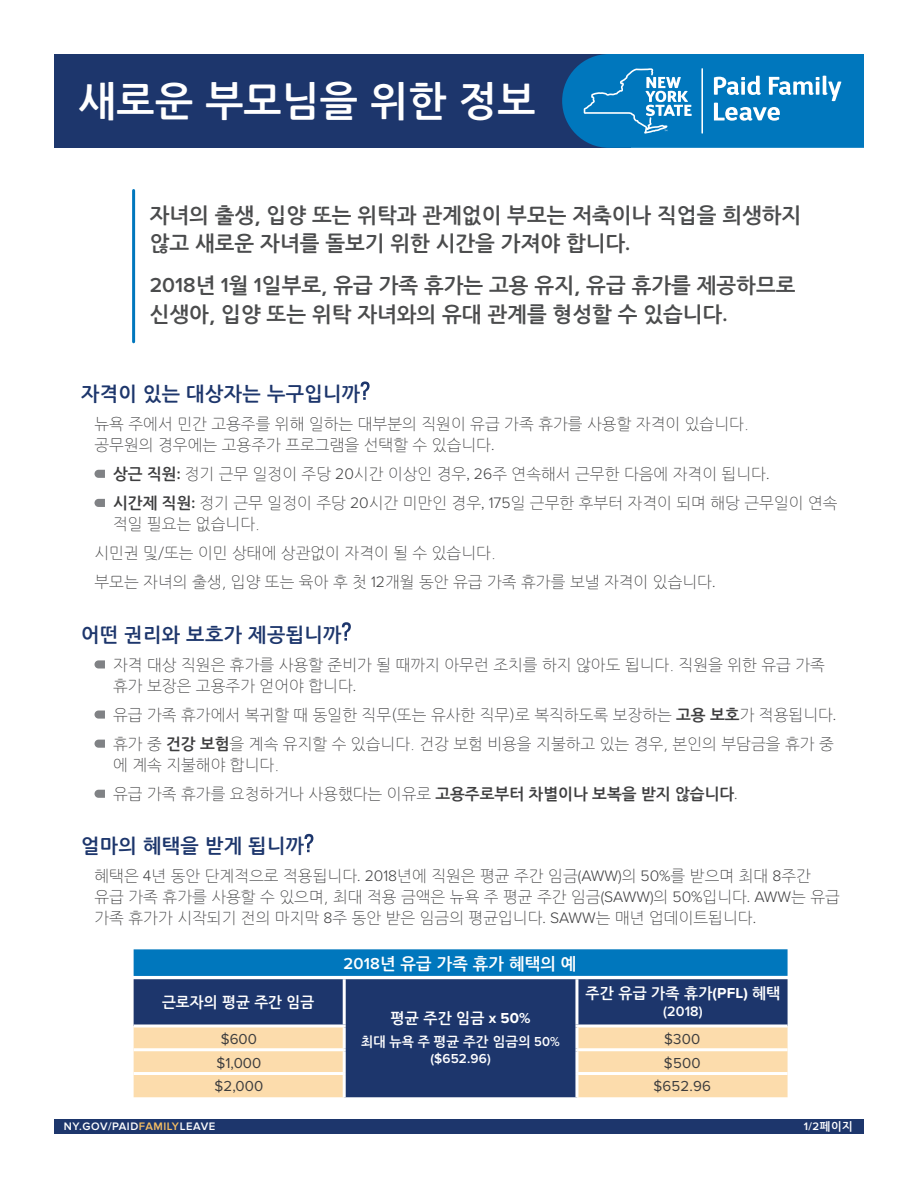
<style>
.page{position:relative;width:918px;height:1188px;background:#fff}
.page>*{position:absolute;margin:0;border:0;box-sizing:border-box;transform-origin:0 0}
.t1{font:40.5px "Nanum Gothic OTF Bold";letter-spacing:.01em;color:#fff}
.t2{font:21px/28.5px "Nanum Gothic OTF Bold";color:#4b4c4d}
.t3{font:19.5px "Nanum Gothic OTF Bold";letter-spacing:.02em;color:#1d366c}
.t4{font:16.5px "Nanum Gothic OTF Bold";letter-spacing:.01em;color:#fff}
.PFL_Body_Copy{font:15.75px/21px "Nanum Gothic OTF Light";color:#3e3e3f}
.t5{font:15px "Nanum Gothic OTF Bold";letter-spacing:.01em;color:#fff}
.t6{font:15px "Proxima Nova";letter-spacing:.01em;color:#3e3e3f}
.t7{font:600 14.25px "Proxima Nova";color:#fff}
.t8{font:13.5px "Nanum Gothic OTF Bold";letter-spacing:.01em;color:#fff;scale:.96 1}
.t9{font:600 13.5px "Proxima Nova";color:#fff}
.t10{font:600 11.25px "Proxima Nova";letter-spacing:.05em;color:#fff}
.s1{font-family:"Proxima Nova";font-weight:600}
.s2{font-family:"Proxima Nova";font-weight:300}
.s3{font-family:"Nanum Gothic OTF Bold"}
.s4{font-family:"Proxima Nova";font-weight:700}
.s5{color:#f9c063}
.s6{font-family:"Nanum Gothic OTF Bold";font-weight:400}
</style>
<div class="page">
<svg style="left:361px;top:381px;width:9px;height:19px"></svg>
<svg style="left:94px;top:470px;width:11px;height:8px"></svg>
<svg style="left:94px;top:499px;width:11px;height:8px"></svg>
<svg style="left:342px;top:622px;width:9px;height:19px"></svg>
<svg style="left:94px;top:660px;width:11px;height:9px"></svg>
<svg style="left:94px;top:711px;width:11px;height:8px"></svg>
<svg style="left:94px;top:740px;width:11px;height:8px"></svg>
<svg style="left:94px;top:790px;width:11px;height:8px"></svg>
<svg style="left:304px;top:834px;width:9px;height:18px"></svg>
<div style="left:54px;top:1119px;width:810px;height:15px;background:#1d366c"></div>
<hr style="left:132px;top:190px;width:3px;height:152px;background:#0077bd">
<div style="left:134px;top:949px;width:654px;height:27px;background:#0077bd"></div>
<div style="left:134px;top:979px;width:654px;height:47px;background:#1d366c"></div>
<svg style="left:134px;top:1026px;width:654px;height:71px;fill:#fcdcac"></svg>
<hr style="left:343px;top:979px;width:3px;height:45px;background:#fff">
<hr style="left:575px;top:979px;width:3px;height:45px;background:#fff">
<svg style="left:134px;top:1024px;width:212px;height:4px"></svg>
<svg style="left:575px;top:1024px;width:213px;height:4px"></svg>
<hr style="left:343px;top:1027px;width:3px;height:21px;background:#fff">
<hr style="left:575px;top:1027px;width:3px;height:21px;background:#fff">
<hr style="left:134px;top:1048px;width:212px;height:3px;background:#fff">
<hr style="left:343px;top:1051px;width:3px;height:21px;background:#fff">
<hr style="left:575px;top:1048px;width:213px;height:3px;background:#fff">
<hr style="left:575px;top:1051px;width:3px;height:21px;background:#fff">
<hr style="left:134px;top:1072px;width:212px;height:3px;background:#fff">
<hr style="left:343px;top:1075px;width:3px;height:22px;background:#fff">
<hr style="left:575px;top:1072px;width:213px;height:3px;background:#fff">
<hr style="left:575px;top:1075px;width:3px;height:22px;background:#fff">
<div style="left:54px;top:54px;width:577px;height:94px;background:#1d366c"></div>
<svg style="left:562px;top:54px;width:302px;height:94px"></svg>
<hr style="left:701px;top:68px;width:2px;height:66px;background:#fff">
<p class="t1" style="left:78px;top:80px;width:459px">새로운 부모님을 위한 정보</p>
<p class="t2" style="left:150px;top:202px;width:653px">자녀의 출생, 입양 또는 위탁과 관계없이 부모는 저축이나 직업을 희생하지 않고 새로운 자녀를 돌보기 위한 시간을 가져야 합니다<span class="s1">.</span></p>
<p class="t2" style="left:150px;top:272px;width:647px"><span class="s1">2018</span>년 <span class="s1">1</span>월 <span class="s1">1</span>일부로, 유급 가족 휴가는 고용 유지, 유급 휴가를 제공하므로 신생아, 입양 또는 위탁 자녀와의 유대 관계를 형성할 수 있습니다<span class="s1">.</span></p>
<p class="t3" style="left:81px;top:383px;width:281px">자격이 있는 대상자는 누구입니까</p>
<p class="PFL_Body_Copy" style="left:94px;top:414px;width:656px">뉴욕 주에서 민간 고용주를 위해 일하는 대부분의 직원이 유급 가족 휴가를 사용할 자격이 있습니다. 공무원의 경우에는 고용주가 프로그램을 선택할 수 있습니다<span class="s2">.</span></p>
<p class="PFL_Body_Copy" style="left:113px;top:464px;width:658px"><span class="s3">상근 직원</span><span class="s1">:</span> 정기 근무 일정이 주당 <span class="s2">20</span>시간 이상인 경우<span class="s2">, 26</span>주 연속해서 근무한 다음에 자격이 됩니다<span class="s2">.</span></p>
<p class="PFL_Body_Copy" style="left:113px;top:493px;width:726px"><span class="s3">시간제 직원</span><span class="s1">:</span> 정기 근무 일정이 주당 <span class="s2">20</span>시간 미만인 경우<span class="s2">, 175</span>일 근무한 후부터 자격이 되며 해당 근무일이 연속 적일 필요는 없습니다.</p>
<p class="PFL_Body_Copy" style="left:94px;top:543px;width:403px">시민권 및/또는 이민 상태에 상관없이 자격이 될 수 있습니다.</p>
<p class="PFL_Body_Copy" style="left:94px;top:572px;width:623px">부모는 자녀의 출생, 입양 또는 육아 후 첫 <span class="s2">12</span>개월 동안 유급 가족 휴가를 보낼 자격이 있습니다<span class="s2">.</span></p>
<p class="t3" style="left:81px;top:624px;width:262px">어떤 권리와 보호가 제공됩니까</p>
<p class="PFL_Body_Copy" style="left:113px;top:654px;width:713px">자격 대상 직원은 휴가를 사용할 준비가 될 때까지 아무런 조치를 하지 않아도 됩니다. 직원을 위한 유급 가족 휴가 보장은 고용주가 얻어야 합니다<span class="s2">.</span></p>
<p class="PFL_Body_Copy" style="left:113px;top:705px;width:725px">유급 가족 휴가에서 복귀할 때 동일한 직무(또는 유사한 직무)로 복직하도록 보장하는 <span class="s3">고용 보호</span>가 적용됩니다<span class="s2">.</span></p>
<p class="PFL_Body_Copy" style="left:113px;top:734px;width:722px">휴가 중 <span class="s3">건강 보험</span>을 계속 유지할 수 있습니다. 건강 보험 비용을 지불하고 있는 경우, 본인의 부담금을 휴가 중 에 계속 지불해야 합니다.</p>
<p class="PFL_Body_Copy" style="left:113px;top:784px;width:626px">유급 가족 휴가를 요청하거나 사용했다는 이유로 <span class="s3">고용주로부터 차별이나 보복을 받지 않습니다</span><span class="s2">.</span></p>
<p class="t3" style="left:81px;top:836px;width:225px">얼마의 혜택을 받게 됩니까</p>
<p class="PFL_Body_Copy" style="left:94px;top:866px;width:747px">혜택은 <span class="s2">4</span>년 동안 단계적으로 적용됩니다<span class="s2">. 2018</span>년에 직원은 평균 주간 임금<span class="s2">(AWW)</span>의 <span class="s2">50%</span>를 받으며 최대 <span class="s2">8</span>주간 유급 가족 휴가를 사용할 수 있으며, 최대 적용 금액은 뉴욕 주 평균 주간 임금<span class="s2">(SAWW)</span>의 <span class="s2">50%</span>입니다<span class="s2">. AWW</span>는 유급 가족 휴가가 시작되기 전의 마지막 <span class="s2">8</span>주 동안 받은 임금의 평균입니다<span class="s2">. SAWW</span>는 매년 업데이트됩니다<span class="s2">.</span></p>
<p class="t4" style="left:343px;top:955px;width:234px"><span class="s1">2018</span>년 유급 가족 휴가 혜택의 예</p>
<p class="t5" style="left:586px;top:986px;width:196px">주간 유급 가족 휴가<span class="s4">(PFL)</span> 혜택</p>
<p class="t7" style="left:663px;top:1003px;width:41px">(2018)</p>
<p class="t5" style="left:162px;top:994px;width:154px">근로자의 평균 주간 임금</p>
<p class="t5" style="left:391px;top:1010px;width:141px">평균 주간 임금 <span class="s4">x 50%</span></p>
<p class="t8" style="left:361px;top:1035px;width:208px">최대 뉴욕 주 평균 주간 임금의 <span class="s1">50%</span></p>
<p class="t9" style="left:430px;top:1050px;width:62px">($652.96)</p>
<p class="t6" style="left:221px;top:1030px;width:38px">$600</p>
<p class="t6" style="left:664px;top:1030px;width:38px">$300</p>
<p class="t6" style="left:216px;top:1054px;width:46px">$1,000</p>
<p class="t6" style="left:664px;top:1054px;width:38px">$500</p>
<p class="t6" style="left:215px;top:1078px;width:50px">$2,000</p>
<p class="t6" style="left:654px;top:1078px;width:59px">$652.96</p>
<p class="t10" style="left:64px;top:1120px;width:153px">NY.GOV/PAID<span class="s5">FAMILY</span>LEAVE</p>
<p class="t10" style="left:804px;top:1120px;width:51px">1/2<span class="s6">페이지</span></p>
</div>
